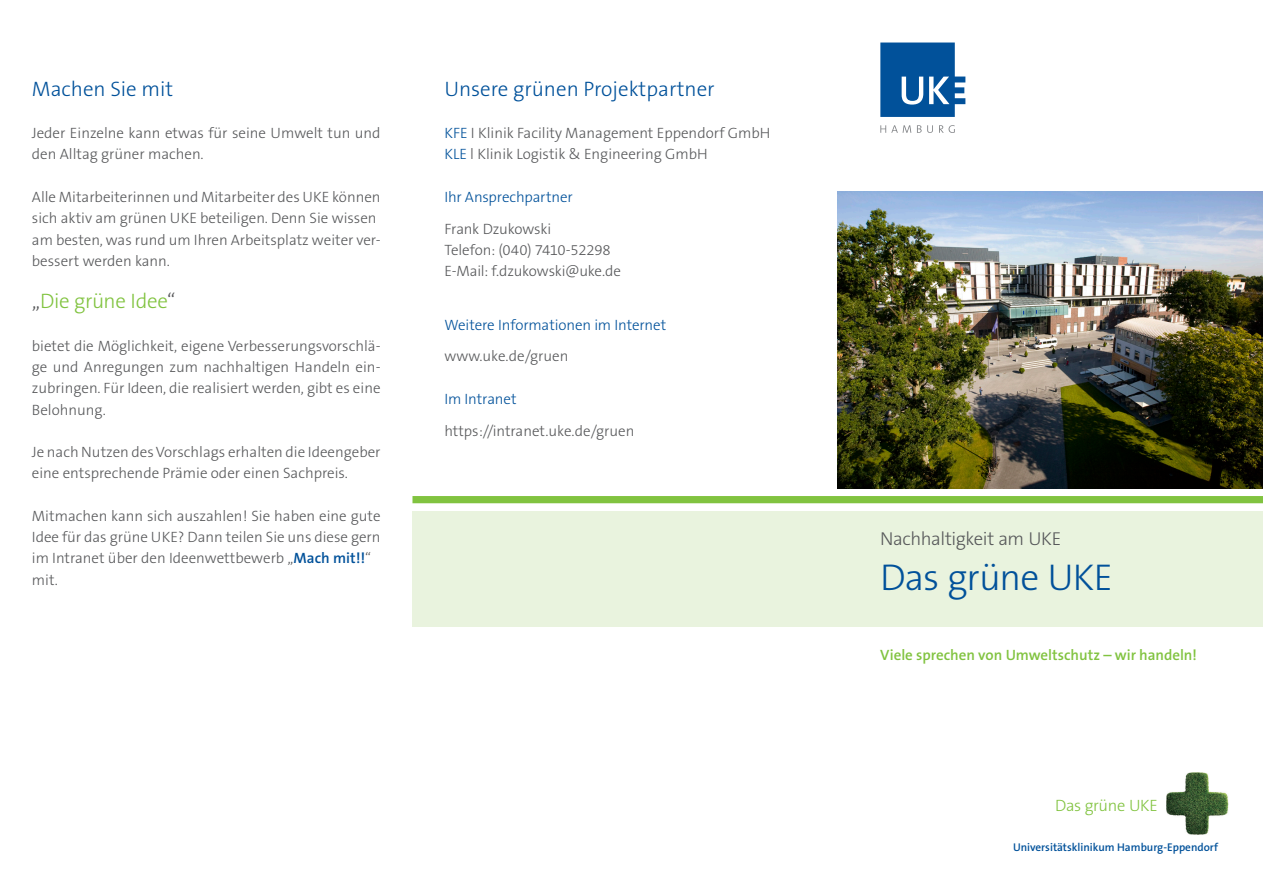
<style>
.page{position:relative;width:1263px;height:893px;background:#fff}
.page>*{position:absolute;margin:0;border:0;box-sizing:border-box;transform-origin:0 0}
.t1{font:300 37.5px "The Sans Os F";letter-spacing:-.025em;color:#01519a}
.t2{font:300 21px "The Sans Os F";color:#01519a}
.t3{font:300 21px "The Sans Os F";letter-spacing:-.015em;color:#81c340}
.t4{font:300 18.75px "The Sans Os F";letter-spacing:-.02em;color:#57585a}
.t5{font:300 16.5px "The Sans Os F";letter-spacing:-.025em;color:#81c340}
.t6{font:300 15px/21.3px "The Sans Os F";color:#57585a}
.t7{font:300 15px/21.3px "The Sans Os F";letter-spacing:-.02em;color:#57585a}
.t8{font:300 15px "The Sans Os F";letter-spacing:-.01em;color:#01519a}
.t9{font:600 15px "The Sans Os F";color:#81c340}
.t10{font:600 11.25px "The Sans Os F";color:#01519a}
.s1{color:#57585a}
.s2{font-weight:600;color:#01519a}
.s3{color:#01519a}
</style>
<div class="page">
<svg style="left:880px;top:43px;width:85px;height:74px"></svg>
<svg style="left:880px;top:125px;width:31px;height:8px"></svg>
<svg style="left:917px;top:125px;width:16px;height:8px"></svg>
<svg style="left:939px;top:125px;width:16px;height:8px"></svg>
<img style="left:1166px;top:772px;width:62px;height:63px">
<img style="left:838px;top:191px;width:425px;height:298px">
<div style="left:412px;top:510px;width:851px;height:117px;background:#e9f3de"></div>
<div style="left:412px;top:496px;width:851px;height:7px;background:#81c340"></div>
<h2 class="t2" style="left:32px;top:75px;width:143px">Machen Sie mit</h2>
<p class="t6" style="left:32px;top:123px;width:350px">Jeder Einzelne kann etwas für seine Umwelt tun und den Alltag grüner machen.</p>
<p class="t6" style="left:32px;top:186px;width:350px">Alle Mitarbeiterinnen und Mitarbeiter des UKE können sich aktiv am grünen UKE beteiligen. Denn Sie wissen am besten, was rund um Ihren Arbeitsplatz weiter ver&shy;bessert werden kann.</p>
<h2 class="t3" style="left:32px;top:288px;width:145px"><span class="s1">„</span>Die grüne Idee<span class="s1">“</span></h2>
<p class="t6" style="left:32px;top:335px;width:350px;text-align:justify">bietet die Möglichkeit, eigene Verbesserungsvorschlä&shy;ge und Anregungen zum nachhaltigen Handeln ein&shy;zubringen. Für Ideen, die realisiert werden, gibt es eine Belohnung.</p>
<p class="t6" style="left:32px;top:441px;width:350px">Je nach Nutzen des Vorschlags erhalten die Ideengeber eine entsprechende Prämie oder einen Sachpreis.</p>
<p class="t6" style="left:32px;top:505px;width:350px">Mitmachen kann sich auszahlen! Sie haben eine gute Idee für das grüne UKE? Dann teilen Sie uns diese gern im Intranet über den Ideenwettbewerb „<span class="s2">Mach mit!!</span>“ mit.</p>
<h2 class="t2" style="left:444px;top:75px;width:272px">Unsere grünen Projektpartner</h2>
<p class="t6" style="left:444px;top:123px;width:327px"><span class="s3">KFE</span> I Klinik Facility Management Eppendorf GmbH<br><span class="s3">KLE</span> l Klinik Logistik &amp; Engineering GmbH</p>
<p class="t8" style="left:444px;top:187px;width:130px">Ihr Ansprechpartner</p>
<p class="t7" style="left:444px;top:218px;width:178px">Frank Dzukowski<br>Telefon: (040) 7410-52298<br>E-Mail: f.dzukowski@uke.de</p>
<p class="t8" style="left:444px;top:315px;width:224px">Weitere Informationen im Internet</p>
<p class="t6" style="left:444px;top:346px;width:125px">www.uke.de/gruen</p>
<p class="t8" style="left:444px;top:389px;width:74px">Im Intranet</p>
<p class="t6" style="left:444px;top:420px;width:191px">https://intranet.uke.de/gruen</p>
<p class="t4" style="left:880px;top:527px;width:182px">Nachhaltigkeit am UKE</p>
<h1 class="t1" style="left:880px;top:554px;width:234px">Das grüne UKE</h1>
<p class="t9" style="left:880px;top:645px;width:318px">Viele sprechen von Umweltschutz – wir handeln!</p>
<p class="t5" style="left:1055px;top:794px;width:104px">Das grüne UKE</p>
<p class="t10" style="left:1013px;top:839px;width:207px">Universitätsklinikum Hamburg-Eppendorf</p>
</div>
